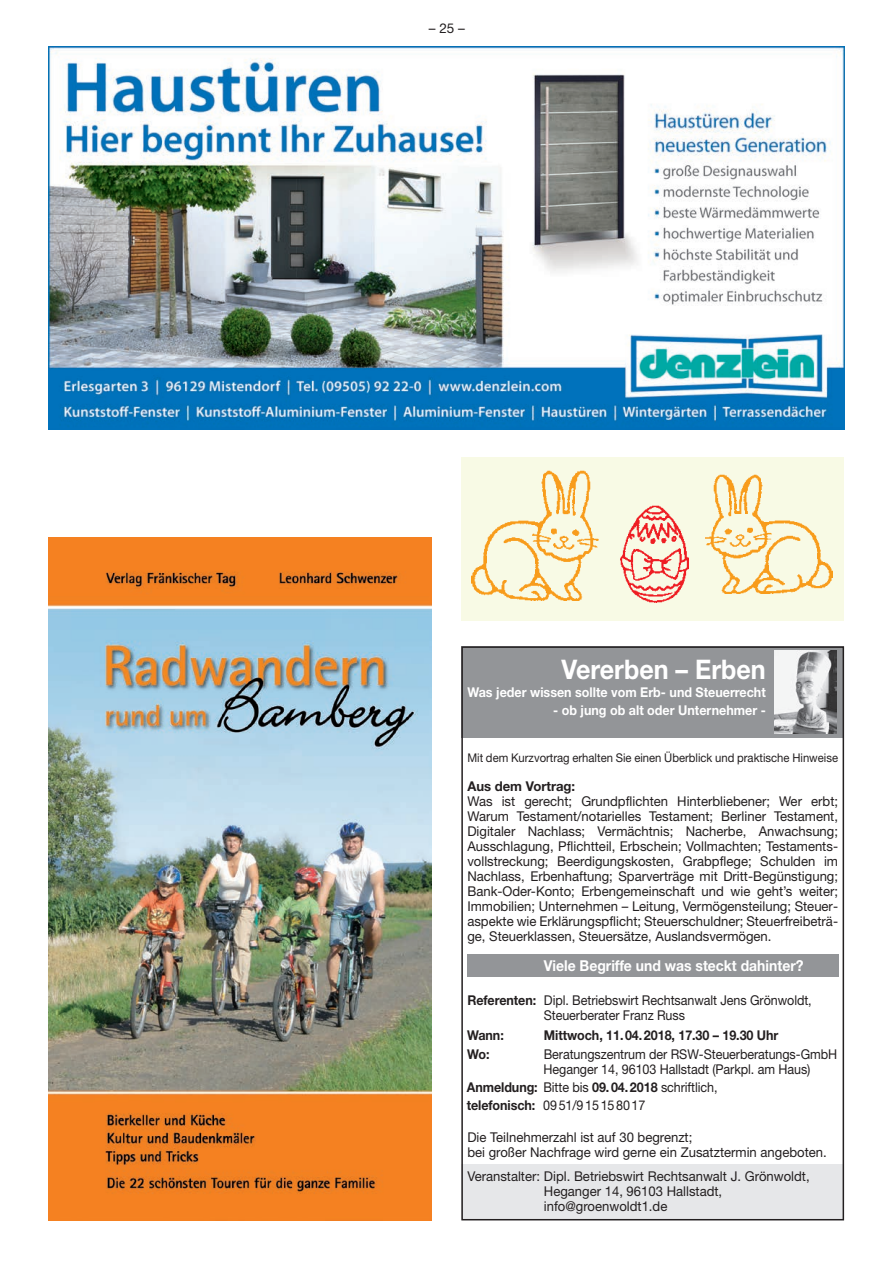
<style>
.page{position:relative;width:893px;height:1263px;background:#fff}
.page>*{position:absolute;margin:0;border:0;box-sizing:border-box;transform-origin:0 0}
.t1{font:700 27px "Helvetica Neue";color:#fff;scale:.93 1}
.t2{font:700 15px "Helvetica Neue";color:#fff;scale:.93 1}
.t3{font:13.5px/15px "Helvetica Neue";color:#231f20}
.t4{font:13.5px/15px "Helvetica Neue";color:#231f20;scale:.93 1}
.t5{font:700 13.5px "Helvetica Neue";color:#fff;scale:.93 1}
.t6{font:700 13.5px "Helvetica Neue";letter-spacing:-.005em;color:#231f20;scale:.93 1}
.t7{font:700 13.5px "Helvetica Neue";letter-spacing:-.005em;color:#231f20}
.t8{font:12px "Helvetica Neue";color:#231f20;scale:.94 1}
.s1{font-weight:700}
</style>
<div class="page">
<div style="left:461px;top:458px;width:383px;height:163px;background:#f8fae5"></div>
<img style="left:49px;top:47px;width:795px;height:382px">
<img style="left:49px;top:537px;width:383px;height:683px">
<div style="left:461px;top:646px;width:383px;height:92px;background:#939598"></div>
<img style="left:774px;top:650px;width:63px;height:83px">
<div style="left:461px;top:1164px;width:383px;height:56px;background:#e6e7e9"></div>
<div style="left:467px;top:955px;width:371px;height:22px;background:#939598"></div>
<div style="left:461px;top:646px;width:383px;height:574px;border:2px solid #231f20"></div>
<img style="left:621px;top:505px;width:67px;height:98px">
<img style="left:706px;top:475px;width:126px;height:118px">
<img style="left:472px;top:470px;width:126px;height:130px">
<p class="t3" style="left:429px;top:21px;width:38px">–25–</p>
<h1 class="t1" style="left:562px;top:653px;width:221px">Vererben – Erben</h1>
<p class="t5" style="left:467px;top:684px;width:322px">Was jeder wissen sollte vom Erb- und Steuerrecht</p>
<p class="t5" style="left:553px;top:702px;width:230px">- ob jung ob alt oder Unternehmer -</p>
<p class="t8" style="left:467px;top:751px;width:396px">Mit dem Kurzvortrag erhalten Sie einen Überblick und praktische Hinweise</p>
<p class="t7" style="left:467px;top:777px;width:109px">Aus dem Vortrag:</p>
<p class="t3" style="left:467px;top:793px;width:372px;text-align:justify">Was ist gerecht; Grundpflichten Hinterbliebener; Wer erbt; Warum Testament/notarielles Testament; Berliner Testament, Digitaler Nachlass; Vermächtnis; Nacherbe, Anwachsung; Ausschlagung, Pflichtteil, Erbschein; Vollmachten; Testaments&shy;vollstreckung; Beerdigungskosten, Grabpflege; Schulden im Nachlass, Erbenhaftung; Sparverträge mit Dritt-Begünstigung; Bank-Oder-Konto; Erbengemeinschaft und wie geht’s weiter; Immobilien; Unternehmen – Leitung, Vermögensteilung; Steuer&shy;aspekte wie Erklärungspflicht; Steuerschuldner; Steuerfreibeträ&shy;ge, Steuerklassen, Steuersätze, Auslandsvermögen.</p>
<p class="t2" style="left:544px;top:956px;width:281px">Viele Begriffe und was steckt dahinter?</p>
<p class="t4" style="left:544px;top:992px;width:290px;text-indent:-76px"><span class="s1">Referenten:</span> Dipl. Betriebswirt Rechtsanwalt Jens Grönwoldt,<br>Steuerberater Franz Russ</p>
<p class="t6" style="left:467px;top:1026px;width:41px">Wann:</p>
<p class="t6" style="left:544px;top:1026px;width:254px">Mittwoch, 11.04.2018, 17.30 – 19.30 Uhr</p>
<p class="t6" style="left:467px;top:1046px;width:26px">Wo:</p>
<p class="t4" style="left:544px;top:1046px;width:317px">Beratungszentrum der RSW-Steuerberatungs-GmbH<br>Heganger 14, 96103 Hallstadt (Parkpl. am Haus)</p>
<p class="t4" style="left:467px;top:1078px;width:271px;line-height:18px"><span class="s1">Anmeldung:</span> Bitte bis <span class="s1">09.04.2018</span> schriftlich, <span class="s1">telefonisch:</span> 0951/915158017</p>
<p class="t3" style="left:467px;top:1129px;width:361px">Die Teilnehmerzahl ist auf 30 begrenzt;<br>bei großer Nachfrage wird gerne ein Zusatztermin angeboten.</p>
<p class="t3" style="left:544px;top:1169px;width:267px;text-indent:-77px">Veranstalter: Dipl. Betriebswirt Rechtsanwalt J. Grönwoldt,<br>Heganger 14, 96103 Hallstadt, info@groenwoldt1.de</p>
</div>
